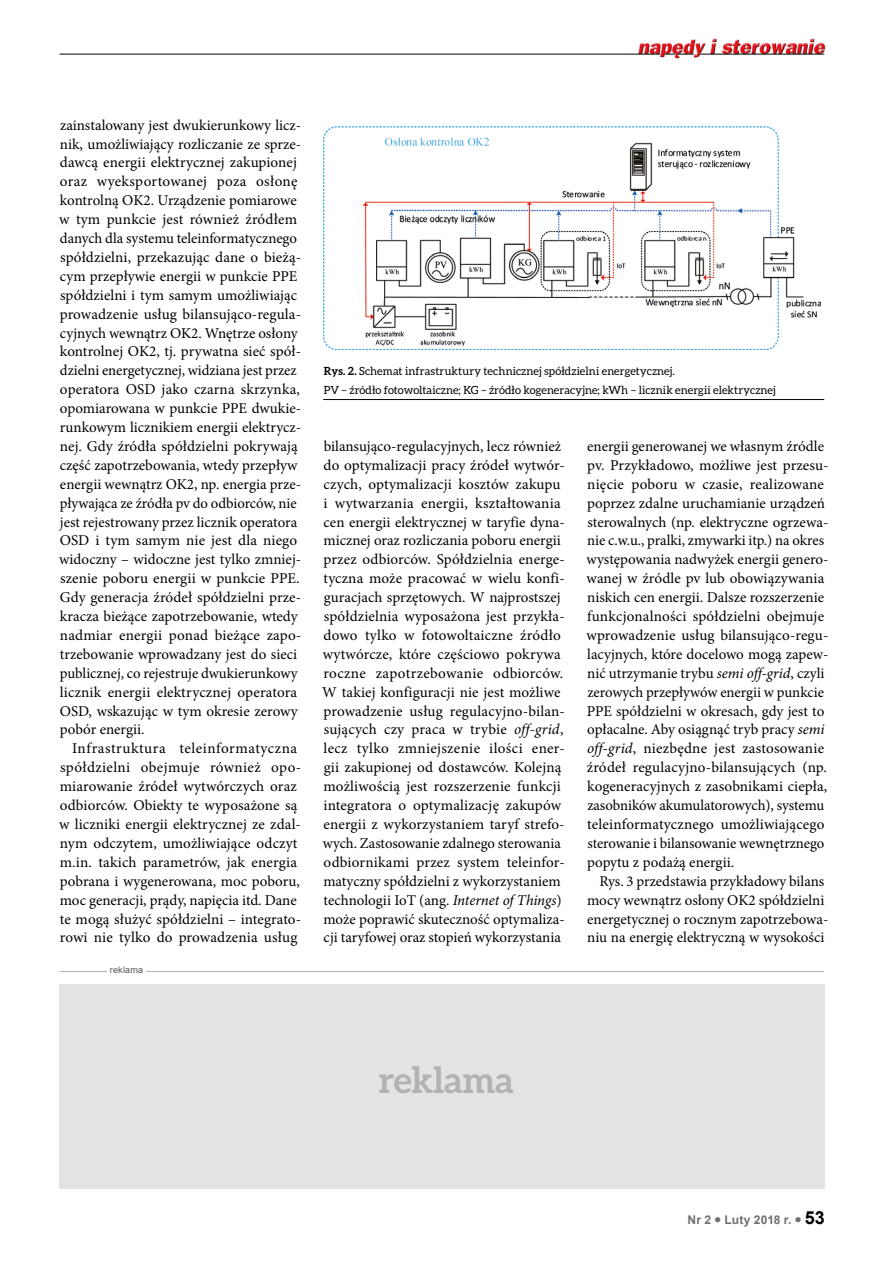
<style>
.page{position:relative;width:893px;height:1263px;background:#fff}
.page>*{position:absolute;margin:0;border:0;box-sizing:border-box;transform-origin:0 0}
.t1{font:700 36px "Aleo";color:#b3b2b2}
.t2{font:15px/18.9px "Minion Pro";letter-spacing:.005em;color:#000}
.t3{font:700 12px "Arial";letter-spacing:.015em;color:#706f6f}
.t4{font:11.25px/18.9px "Aleo";letter-spacing:.005em;color:#000}
.t5{font:9px "Arial";letter-spacing:.02em;color:#575756}
.s1{font-weight:700}
.s2{font-style:italic}
.s3{font-size:18px;color:#000}
</style>
<div class="page">
<img style="left:636px;top:38px;width:190px;height:21px">
<hr style="left:60px;top:54px;width:600px;height:1px;background:#000">
<svg style="left:665px;top:54px;width:28px;height:1px"></svg>
<hr style="left:700px;top:54px;width:124px;height:1px;background:#000">
<hr style="left:323px;top:399px;width:501px;height:1px;background:#000">
<img style="left:323px;top:126px;width:497px;height:223px">
<div style="left:60px;top:984px;width:765px;height:204px;background:#e3e3e3"></div>
<hr style="left:60px;top:971px;width:764px;height:1px;background:#b3b2b2">
<div style="left:107px;top:967px;width:39px;height:9px;background:#fff"></div>
<p class="t2" style="left:59px;top:115px;width:244px">zainstalowany jest dwukierunkowy licz&shy;nik, umożliwiający rozliczanie ze sprze&shy;dawcą energii elektrycznej zakupionej oraz wyeksportowanej poza osłonę kontrolną OK2. Urządzenie pomiarowe w tym punkcie jest również źródłem danych dla systemu teleinformatycznego spółdzielni, przekazując dane o bieżą&shy;cym przepływie energii w punkcie PPE spółdzielni i tym samym umożliwiając prowadzenie usług bilansująco-regula&shy;cyjnych wewnątrz OK2. Wnętrze osłony kontrolnej OK2, tj. prywatna sieć spół&shy;dzielni energetycznej, widziana jest przez operatora OSD jako czarna skrzynka, opomiarowana w punkcie PPE dwukie&shy;runkowym licznikiem energii elektrycz&shy;nej. Gdy źródła spółdzielni pokrywają część zapotrzebowania, wtedy przepływ energii wewnątrz OK2, np. energia prze&shy;pływająca ze źródła pv do odbiorców, nie jest rejestrowany przez licznik operatora OSD i tym samym nie jest dla niego widoczny – widoczne jest tylko zmniej&shy;szenie poboru energii w punkcie PPE.<br>Gdy generacja źródeł spółdzielni prze&shy;kracza bieżące zapotrzebowanie, wtedy nadmiar energii ponad bieżące zapo&shy;trzebowanie wprowadzany jest do sieci publicznej, co rejestruje dwukierunkowy licznik energii elektrycznej operatora OSD, wskazując w tym okresie zerowy pobór energii.</p>
<p class="t2" style="left:59px;top:739px;width:243px;text-align:center">Infrastruktura teleinformatyczna spółdzielni obejmuje również opo&shy;miarowanie źródeł wytwórczych oraz odbiorców. Obiekty te wyposażone są w liczniki energii elektrycznej ze zdal&shy;nym odczytem, umożliwiające odczyt m.in. takich parametrów, jak energia pobrana i wygenerowana, moc poboru, moc generacji, prądy, napięcia itd. Dane te mogą służyć spółdzielni – integrato&shy;rowi nie tylko do prowadzenia usług</p>
<p class="t5" style="left:110px;top:964px;width:35px">reklama</p>
<p class="t4" style="left:324px;top:362px;width:454px"><span class="s1">Rys. 2.</span> Schemat infrastruktury technicznej spółdzielni energetycznej.<br>PV – źródło fotowoltaiczne; KG – źródło kogeneracyjne; kWh – licznik energii elektrycznej</p>
<p class="t2" style="left:322px;top:437px;width:244px">bilansująco-regulacyjnych, lecz również do optymalizacji pracy źródeł wytwór&shy;czych, optymalizacji kosztów zakupu i wytwarzania energii, kształtowania cen energii elektrycznej w taryfie dyna&shy;micznej oraz rozliczania poboru energii przez odbiorców. Spółdzielnia energe&shy;tyczna może pracować w wielu konfi&shy;guracjach sprzętowych. W najprostszej spółdzielnia wyposażona jest przykła&shy;dowo tylko w fotowoltaiczne źródło wytwórcze, które częściowo pokrywa roczne zapotrzebowanie odbiorców.<br>W takiej konfiguracji nie jest możliwe prowadzenie usług regulacyjno-bilan&shy;sujących czy praca w trybie <span class="s2">off-grid</span>, lecz tylko zmniejszenie ilości ener&shy;gii zakupionej od dostawców. Kolejną możliwością jest rozszerzenie funkcji integratora o optymalizację zakupów energii z wykorzystaniem taryf strefo&shy;wych. Zastosowanie zdalnego sterowania odbiornikami przez system teleinfor&shy;matyczny spółdzielni z wykorzystaniem technologii IoT (ang. <span class="s2">Internet of Things</span>) może poprawić skuteczność optymaliza&shy;cji taryfowej oraz stopień wykorzystania</p>
<p class="t2" style="left:587px;top:437px;width:244px">energii generowanej we własnym źródle pv. Przykładowo, możliwe jest przesu&shy;nięcie poboru w czasie, realizowane poprzez zdalne uruchamianie urządzeń sterowalnych (np. elektryczne ogrzewa&shy;nie c.w.u., pralki, zmywarki itp.) na okres występowania nadwyżek energii genero&shy;wanej w źródle pv lub obowiązywania niskich cen energii. Dalsze rozszerzenie funkcjonalności spółdzielni obejmuje wprowadzenie usług bilansująco-regu&shy;lacyjnych, które docelowo mogą zapew&shy;nić utrzymanie trybu <span class="s2">semi off-grid</span>, czyli zerowych przepływów energii w punkcie PPE spółdzielni w okresach, gdy jest to opłacalne. Aby osiągnąć tryb pracy <span class="s2">semi off-grid</span>, niezbędne jest zastosowanie źródeł regulacyjno-bilansujących (np. kogeneracyjnych z zasobnikami ciepła, zasobników akumulatorowych), systemu teleinformatycznego umożliwiającego sterowanie i bilansowanie wewnętrznego popytu z podażą energii.</p>
<p class="t2" style="left:587px;top:871px;width:243px;text-align:center">Rys. 3 przedstawia przykładowy bilans mocy wewnątrz osłony OK2 spółdzielni energetycznej o rocznym zapotrzebowa&shy;niu na energię elektryczną w wysokości</p>
<h1 class="t1" style="left:379px;top:1059px;width:136px">reklama</h1>
<p class="t3" style="left:687px;top:1212px;width:139px">Nr 2 ● Luty 2018 r. ● <span class="s3">53</span></p>
</div>
